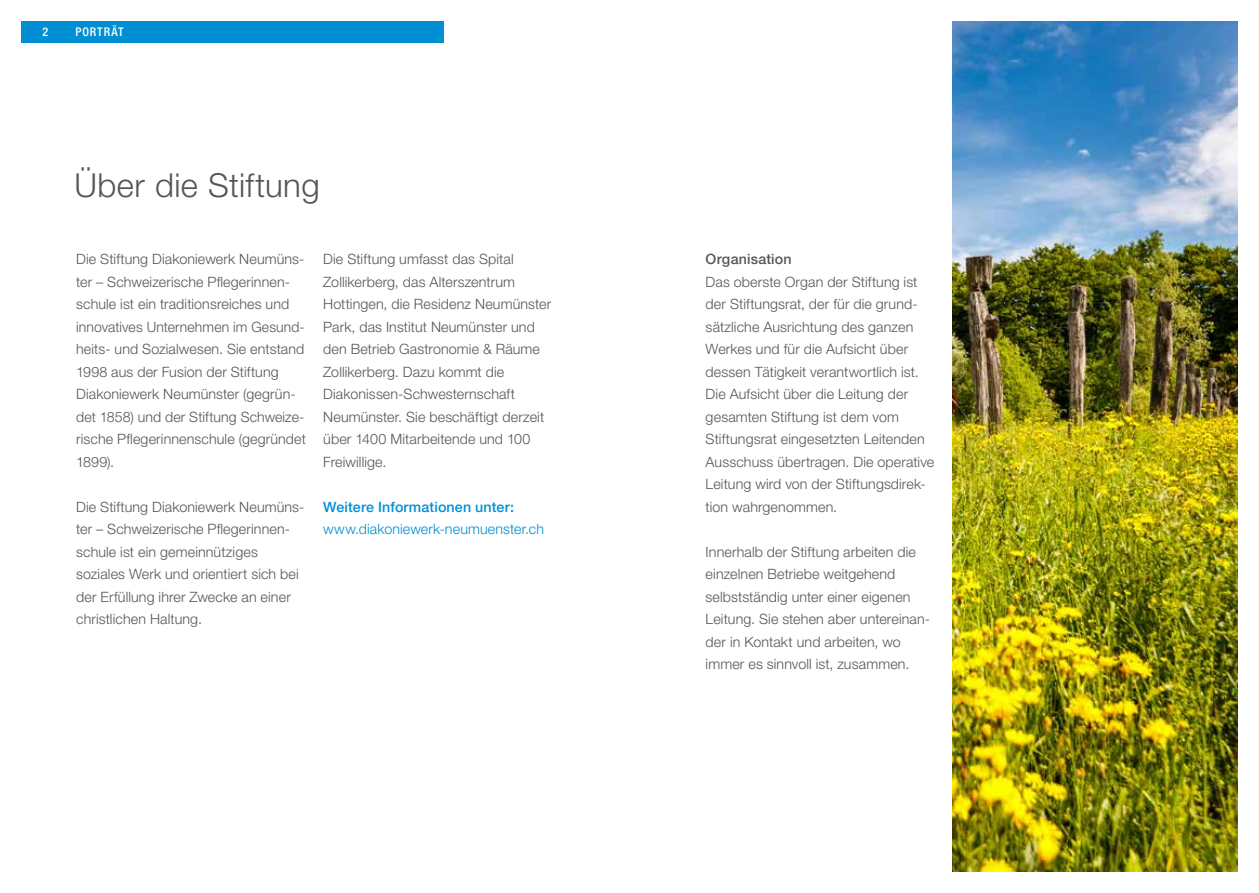
<style>
.page{position:relative;width:1259px;height:893px;background:#fff}
.page>*{position:absolute;margin:0;border:0;box-sizing:border-box;transform-origin:0 0}
.t1{font:300 33px "Helvetica Neue LT Pro";letter-spacing:.01em;color:#565655}
.t2{font:300 14.25px/22.5px "Helvetica Neue LT Pro";letter-spacing:.01em;color:#565655}
.t3{font:300 14.25px "Helvetica Neue LT Pro";letter-spacing:.01em;color:#008fd2}
.t4{font:500 14.25px "Helvetica Neue LT Pro";letter-spacing:.01em;color:#008fd2}
.t5{font:500 14.25px "Helvetica Neue LT Pro";letter-spacing:.01em;color:#565655}
.t6{font:500 condensed 12px "Helvetica Neue LT Pro";letter-spacing:.075em;color:#fff}
</style>
<div class="page">
<div style="left:21px;top:21px;width:422px;height:22px;background:#008fd2"></div>
<img style="left:952px;top:21px;width:285px;height:851px">
<p class="t6" style="left:43px;top:24px;width:7px">2</p>
<p class="t6" style="left:76px;top:24px;width:50px">PORTRÄT</p>
<h1 class="t1" style="left:75px;top:165px;width:247px">Über die Stiftung</h1>
<p class="t2" style="left:76px;top:248px;width:231px">Die Stiftung Diakoniewerk Neumüns&shy;ter – Schweizerische Pflegerinnen&shy;schule ist ein traditionsreiches und innovatives Unternehmen im Gesund&shy;heits- und Sozialwesen. Sie entstand 1998 aus der Fusion der Stiftung Diakoniewerk Neumünster (gegrün&shy;det 1858) und der Stiftung Schweize&shy;rische Pflegerinnenschule (gegründet 1899).</p>
<p class="t2" style="left:76px;top:495px;width:230px">Die Stiftung Diakoniewerk Neumüns&shy;ter – Schweizerische Pflegerinnen&shy;schule ist ein gemeinnütziges soziales Werk und orientiert sich bei der Erfüllung ihrer Zwecke an einer christlichen Haltung.</p>
<p class="t2" style="left:323px;top:248px;width:229px">Die Stiftung umfasst das Spital<br>Zollikerberg, das Alterszentrum<br>Hottingen, die Residenz Neumünster<br>Park, das Institut Neumünster und den Betrieb Gastronomie &amp; Räume<br>Zollikerberg. Dazu kommt die<br>Diakonissen-Schwesternschaft<br>Neumünster. Sie beschäftigt derzeit über 1400 Mitarbeitende und 100<br>Freiwillige.</p>
<p class="t4" style="left:323px;top:498px;width:192px">Weitere Informationen unter:</p>
<p class="t3" style="left:323px;top:520px;width:222px">www.diakoniewerk-neumuenster.ch</p>
<p class="t5" style="left:705px;top:251px;width:87px">Organisation</p>
<p class="t2" style="left:705px;top:270px;width:230px">Das oberste Organ der Stiftung ist der Stiftungsrat, der für die grund&shy;sätzliche Ausrichtung des ganzen Werkes und für die Aufsicht über dessen Tätigkeit verantwortlich ist.<br>Die Aufsicht über die Leitung der gesamten Stiftung ist dem vom Stiftungsrat eingesetzten Leitenden Ausschuss übertragen. Die operative Leitung wird von der Stiftungsdirek&shy;tion wahrgenommen.</p>
<p class="t2" style="left:705px;top:540px;width:226px">Innerhalb der Stiftung arbeiten die einzelnen Betriebe weitgehend selbstständig unter einer eigenen Leitung. Sie stehen aber untereinan&shy;der in Kontakt und arbeiten, wo immer es sinnvoll ist, zusammen.</p>
</div>
